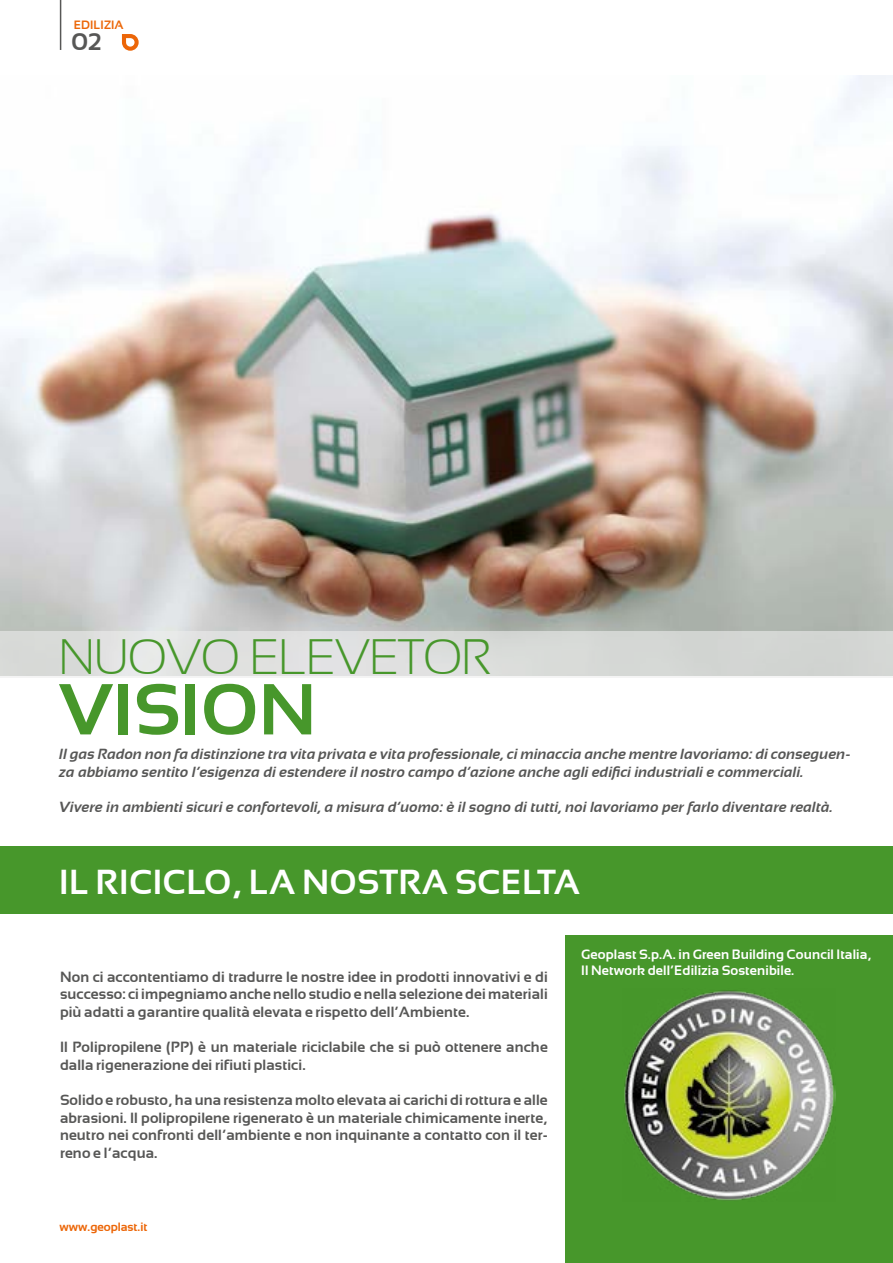
<style>
.page{position:relative;width:893px;height:1263px;background:#fff}
.page>*{position:absolute;margin:0;border:0;box-sizing:border-box;transform-origin:0 0}
.t1{font:700 72px "Sansation";color:#47972b}
.t2{font:300 49.5px "Sansation";letter-spacing:-.02em;color:#47972b}
.t3{font:700 34.5px "Sansation";letter-spacing:.01em;color:#fff}
.t4{font:700 24px "Sansation";color:#575756}
.t5{font:700 14.7px/17.7px "Sansation";letter-spacing:.01em;color:#575756;text-align:justify}
.t6{font:italic 700 14.7px/17.7px "Sansation";letter-spacing:.01em;color:#575756}
.t7{font:700 13.5px/16.2px "Sansation";letter-spacing:.01em;color:#fff}
.t8{font:700 12px "Sansation";color:#ec6608}
</style>
<div class="page">
<div style="left:0;top:846px;width:893px;height:68px;background:#47972b"></div>
<img style="left:0;top:76px;width:893px;height:555px">
<div style="left:0;top:631px;width:893px;height:47px;background:linear-gradient(to right,#e2e3e3,#d2d5d2)"></div>
<div style="left:565px;top:935px;width:328px;height:328px;background:#47972b"></div>
<img style="left:624px;top:990px;width:212px;height:210px">
<hr style="left:60px;top:0;width:1px;height:50px;background:#575756">
<svg style="left:122px;top:34px;width:17px;height:17px"></svg>
<p class="t8" style="left:74px;top:18px;width:51px">EDILIZIA</p>
<h3 class="t4" style="left:72px;top:28px;width:31px">02</h3>
<h2 class="t2" style="left:59px;top:630px;width:433px">NUOVO ELEVETOR</h2>
<h1 class="t1" style="left:59px;top:668px;width:259px">VISION</h1>
<p class="t6" style="left:59px;top:745px;width:793px">Il gas Radon non fa distinzione tra vita privata e vita professionale, ci minaccia anche mentre lavoriamo: di conseguen&shy;za abbiamo sentito l’esigenza di estendere il nostro campo d’azione anche agli edifici industriali e commerciali.</p>
<p class="t6" style="left:59px;top:798px;width:775px">Vivere in ambienti sicuri e confortevoli, a misura d’uomo: è il sogno di tutti, noi lavoriamo per farlo diventare realtà.</p>
<h3 class="t3" style="left:59px;top:862px;width:522px">IL RICICLO, LA NOSTRA SCELTA</h3>
<p class="t5" style="left:60px;top:967px;width:489px">Non ci accontentiamo di tradurre le nostre idee in prodotti innovativi e di successo: ci impegniamo anche nello studio e nella selezione dei materiali più adatti a garantire qualità elevata e rispetto dell’Ambiente.</p>
<p class="t5" style="left:60px;top:1038px;width:489px">Il Polipropilene (PP) è un materiale riciclabile che si può ottenere anche dalla rigenerazione dei rifiuti plastici.</p>
<p class="t5" style="left:60px;top:1091px;width:489px">Solido e robusto, ha una resistenza molto elevata ai carichi di rottura e alle abrasioni. Il polipropilene rigenerato è un materiale chimicamente inerte, neutro nei confronti dell’ambiente e non inquinante a contatto con il ter&shy;reno e l’acqua.</p>
<p class="t8" style="left:60px;top:1220px;width:89px">www.geoplast.it</p>
<p class="t7" style="left:581px;top:946px;width:292px">Geoplast S.p.A. in Green Building Council Italia,<br>Il Network dell’Edilizia Sostenibile.</p>
</div>
